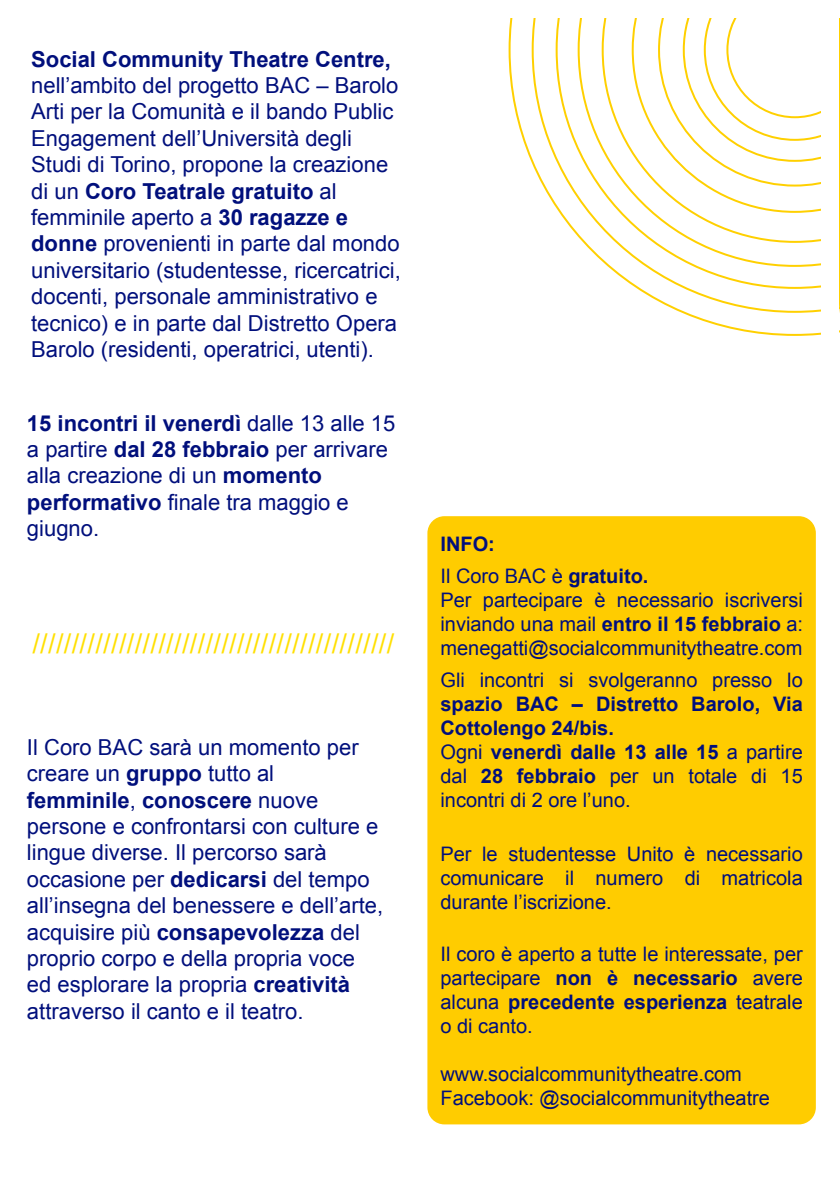
<style>
.page{position:relative;width:840px;height:1191px;background:#fff}
.page>*{position:absolute;margin:0;border:0;box-sizing:border-box;transform-origin:0 0}
.t1{font:28px "Gill Sans";color:#ffe003}
.t2{font:22px/26.4px "Arial";color:#000f7c}
.t3{font:700 22px "Arial";color:#000f7c}
.t4{font:20px/24px "Arial";color:#000f7c;text-align:justify}
.t5{font:700 20px/24px "Arial";color:#000f7c}
.s1{font-weight:700}
.s2{font-weight:400}
</style>
<div class="page">
<div style="left:427px;top:516px;width:388px;height:608px;background:#fc0;border-radius:17px"></div>
<svg style="left:508px;top:18px;width:312px;height:318px"></svg>
<svg style="left:576px;top:18px;width:244px;height:250px"></svg>
<svg style="left:600px;top:18px;width:220px;height:226px"></svg>
<svg style="left:630px;top:18px;width:190px;height:196px"></svg>
<svg style="left:656px;top:18px;width:164px;height:170px"></svg>
<p class="t3" style="left:31px;top:44px;width:361px">Social Community Theatre Centre,</p>
<p class="t2" style="left:31px;top:72px;width:371px">nell’ambito del progetto BAC – Barolo Arti per la Comunità e il bando Public Engagement dell’Università degli Studi di Torino, propone la creazione di un <span class="s1">Coro Teatrale gratuito</span> al femminile aperto a <span class="s1">30 ragazze e donne</span> provenienti in parte dal mondo universitario (studentesse, ricercatrici, docenti, personale amministrativo e tecnico) e in parte dal Distretto Opera Barolo (residenti, operatrici, utenti).</p>
<p class="t2" style="left:27px;top:410px;width:370px"><span class="s1">15 incontri il venerdì</span> dalle 13 alle 15 a partire <span class="s1">dal 28 febbraio</span> per arrivare alla creazione di un <span class="s1">momento performativo</span> finale tra maggio e giugno.</p>
<p class="t1" style="left:32px;top:627px;width:363px">//////////////////////////////////////////////</p>
<p class="t2" style="left:27px;top:734px;width:357px">Il Coro BAC sarà un momento per creare un <span class="s1">gruppo</span> tutto al <span class="s1">femminile</span>, <span class="s1">conoscere</span> nuove persone e confrontarsi con culture e lingue diverse. Il percorso sarà occasione per <span class="s1">dedicarsi</span> del tempo all’insegna del benessere e dell’arte, acquisire più <span class="s1">consapevolezza</span> del proprio corpo e della propria voce ed esplorare la propria <span class="s1">creatività </span>attraverso il canto e il teatro.</p>
<p class="t5" style="left:440px;top:528px;width:209px;line-height:32px">INFO:<br><span class="s2">Il Coro BAC è</span> gratuito.</p>
<p class="t4" style="left:440px;top:588px;width:364px">Per partecipare è necessario iscriversi inviando una mail <span class="s1">entro il 15 febbraio</span> a: menegatti@socialcommunitytheatre.com</p>
<p class="t4" style="left:440px;top:668px;width:363px">Gli incontri si svolgeranno presso lo</p>
<p class="t5" style="left:440px;top:692px;width:364px">spazio BAC – Distretto Barolo, Via<br>Cottolengo 24/bis.<br><span class="s2">Ogni</span> venerdì dalle 13 alle 15 <span class="s2">a partire dal</span> 28 febbraio <span class="s2">per un totale di 15 incontri di 2 ore l’uno.</span></p>
<p class="t4" style="left:440px;top:842px;width:363px">Per le studentesse Unito è necessario comunicare il numero di matricola durante l’iscrizione.</p>
<p class="t4" style="left:440px;top:942px;width:363px">Il coro è aperto a tutte le interessate, per partecipare <span class="s1">non è necessario</span> avere alcuna <span class="s1">precedente esperienza</span> teatrale o di canto.</p>
<p class="t4" style="left:440px;top:1062px;width:331px">www.socialcommunitytheatre.com<br>Facebook: @socialcommunitytheatre</p>
</div>
